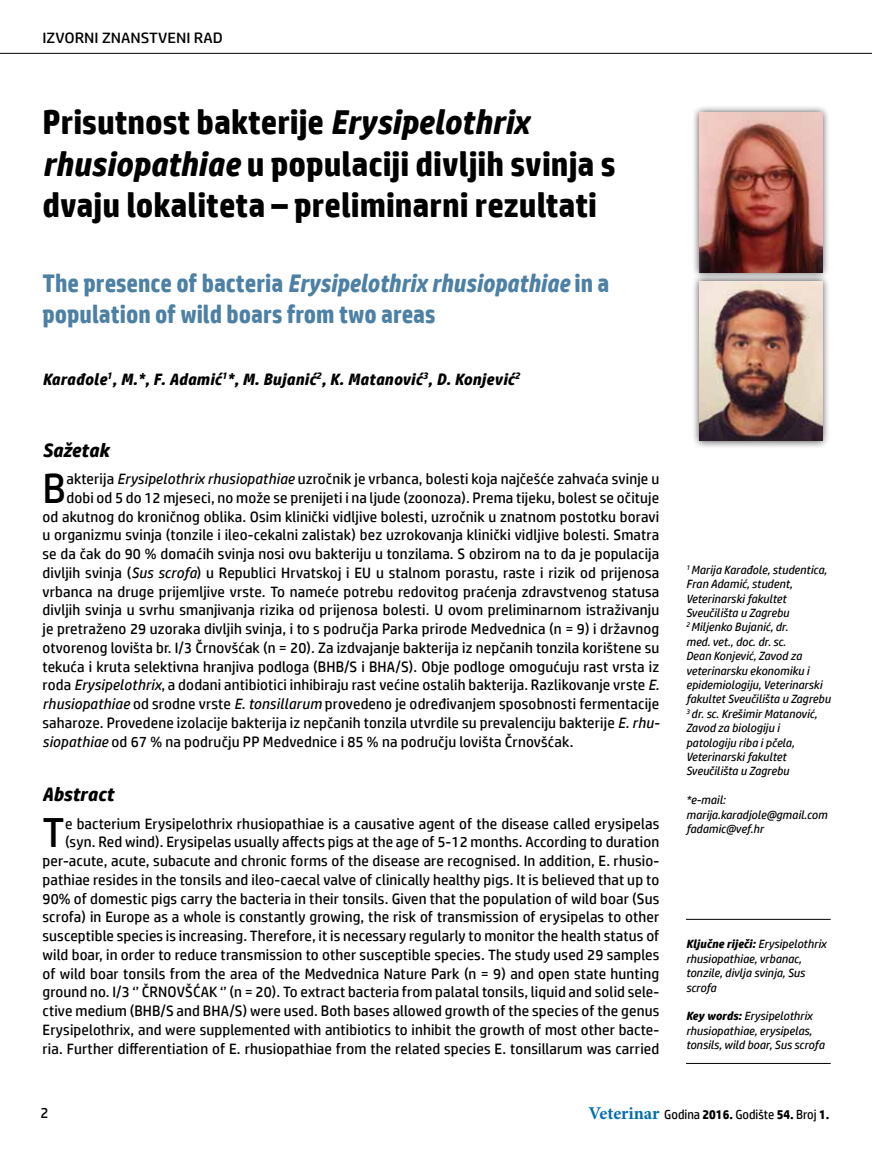
<style>
.page{position:relative;width:872px;height:1170px;background:#fff}
.page>*{position:absolute;margin:0;border:0;box-sizing:border-box;transform-origin:0 0}
.t1{font:42px "HP Simplified";color:#000}
.t2{font:700 34.5px/41.4px "HP Simplified";color:#000;scale:.95 1}
.t3{font:700 25.5px/30.6px "HP Simplified";color:#4c80a5;scale:.9 1}
.t4{font:italic 700 19.5px "HP Simplified";color:#000}
.t5{font:italic 700 16.5px "HP Simplified";letter-spacing:.01em;color:#000}
.t6{font:15px/18.8px "HP Simplified";letter-spacing:.01em;color:#000;text-align:right}
.t7{font:15px "HP Simplified";letter-spacing:.01em;color:#000;scale:1.12 1}
.t8{font:13.05px "HP Simplified";color:#000;scale:.95 1}
.t9{font:italic 12px/14.4px "HP Simplified";color:#000}
.s1{font-style:italic}
.s2{font-weight:700}
.s3{font-family:"Minion Pro";font-weight:700;font-size:18px;color:#006dad}
</style>
<div class="page">
<hr style="left:686px;top:919px;width:144px;height:1px;background:#000">
<hr style="left:686px;top:1063px;width:144px;height:1px;background:#000">
<div style="left:691px;top:104px;width:139px;height:176px;background:#000;opacity:.75"></div>
<img style="left:699px;top:113px;width:123px;height:159px">
<div style="left:690px;top:273px;width:140px;height:176px;background:#000;opacity:.75"></div>
<img style="left:699px;top:281px;width:123px;height:160px">
<hr style="left:0;top:53px;width:872px;height:1px;background:#000">
<p class="t7" style="left:43px;top:29px;width:163px">IZVORNI ZNANSTVENI RAD</p>
<h2 class="t2" style="left:43px;top:101px;width:604px">Prisutnost bakterije <span class="s1">Erysipelothrix rhusiopathiae</span> u populaciji divljih svinja s dvaju lokaliteta – preliminarni rezultati</h2>
<h3 class="t3" style="left:43px;top:267px;width:631px">The presence of bacteria <span class="s1">Erysipelothrix rhusiopathiae</span> in a population of wild boars from two areas</h3>
<p class="t5" style="left:43px;top:369px;width:479px">Karađole<sup>1</sup>, M.*, F. Adamić<sup>1</sup>*, M. Bujanić<sup>2</sup>, K. Matanović<sup>3</sup>, D. Konjević<sup>2</sup></p>
<h3 class="t4" style="left:43px;top:438px;width:68px">Sažetak</h3>
<h1 class="t1" style="left:43px;top:464px;width:25px">B</h1>
<p class="t6" style="left:66px;top:469px;width:594px">akterija <span class="s1">Erysipelothrix rhusiopathiae</span> uzročnik je vrbanca, bolesti koja najčešće zahvaća svinje u</p>
<p class="t6" style="left:66px;top:488px;width:594px">dobi od 5 do 12 mjeseci, no može se prenijeti i na ljude (zoonoza). Prema tijeku, bolest se očituje</p>
<p class="t6" style="left:43px;top:506px;width:618px">od akutnog do kroničnog oblika. Osim klinički vidljive bolesti, uzročnik u znatnom postotku boravi</p>
<p class="t6" style="left:43px;top:525px;width:618px">u organizmu svinja (tonzile i ileo-cekalni zalistak) bez uzrokovanja klinički vidljive bolesti. Smatra</p>
<p class="t6" style="left:43px;top:544px;width:618px">se da čak do 90 % domaćih svinja nosi ovu bakteriju u tonzilama. S obzirom na to da je populacija</p>
<p class="t6" style="left:43px;top:563px;width:618px">divljih svinja (<span class="s1">Sus scrofa</span>) u Republici Hrvatskoj i EU u stalnom porastu, raste i rizik od prijenosa</p>
<p class="t6" style="left:43px;top:581px;width:618px">vrbanca na druge prijemljive vrste. To nameće potrebu redovitog praćenja zdravstvenog statusa</p>
<p class="t6" style="left:43px;top:600px;width:618px">divljih svinja u svrhu smanjivanja rizika od prijenosa bolesti. U ovom preliminarnom istraživanju</p>
<p class="t6" style="left:43px;top:619px;width:618px">je pretraženo 29 uzoraka divljih svinja, i to s područja Parka prirode Medvednica (n = 9) i državnog</p>
<p class="t6" style="left:43px;top:638px;width:618px">otvorenog lovišta br. I/3 Črnovšćak (n = 20). Za izdvajanje bakterija iz nepčanih tonzila korištene su</p>
<p class="t6" style="left:43px;top:656px;width:618px">tekuća i kruta selektivna hranjiva podloga (BHB/S i BHA/S). Obje podloge omogućuju rast vrsta iz</p>
<p class="t6" style="left:43px;top:675px;width:618px">roda <span class="s1">Erysipelothrix</span>, a dodani antibiotici inhibiraju rast većine ostalih bakterija. Razlikovanje vrste <span class="s1">E.</span></p>
<p class="t6" style="left:43px;top:694px;width:618px"><span class="s1">rhusiopathiae</span> od srodne vrste <span class="s1">E. tonsillarum</span> provedeno je određivanjem sposobnosti fermentacije</p>
<p class="t6" style="left:43px;top:713px;width:618px">saharoze. Provedene izolacije bakterija iz nepčanih tonzila utvrdile su prevalenciju bakterije <span class="s1">E. rhu-</span></p>
<p class="t6" style="left:43px;top:731px;width:532px"><span class="s1">siopathiae</span> od 67 % na području PP Medvednice i 85 % na području lovišta Črnovšćak.</p>
<h3 class="t4" style="left:43px;top:782px;width:73px">Abstract</h3>
<h1 class="t1" style="left:43px;top:808px;width:24px">T</h1>
<p class="t6" style="left:43px;top:813px;width:618px">e bacterium Erysipelothrix rhusiopathiae is a causative agent of the disease called erysipelas (syn. Red wind). Erysipelas usually affects pigs at the age of 5-12 months. According to duration per-acute, acute, subacute and chronic forms of the disease are recognised. In addition, E. rhusio&shy;pathiae resides in the tonsils and ileo-caecal valve of clinically healthy pigs. It is believed that up to 90% of domestic pigs carry the bacteria in their tonsils. Given that the population of wild boar (Sus scrofa) in Europe as a whole is constantly growing, the risk of transmission of erysipelas to other susceptible species is increasing. Therefore, it is necessary regularly to monitor the health status of wild boar, in order to reduce transmission to other susceptible species. The study used 29 samples of wild boar tonsils from the area of the Medvednica Nature Park (n = 9) and open state hunting ground no. I/3 ‘’ ČRNOVŠĆAK ‘’ (n = 20). To extract bacteria from palatal tonsils, liquid and solid sele&shy;ctive medium (BHB/S and BHA/S) were used. Both bases allowed growth of the species of the genus Erysipelothrix, and were supplemented with antibiotics to inhibit the growth of most other bacte&shy;ria. Further differentiation of E. rhusiopathiae from the related species E. tonsillarum was carried</p>
<p class="t9" style="left:686px;top:562px;width:146px"><sup>1</sup> Marija Karađole, studentica,<br>Fran Adamić, student,<br>Veterinarski fakultet<br>Sveučilišta u Zagrebu<br><sup>2</sup> Miljenko Bujanić, dr.<br>med. vet., doc. dr. sc.<br>Dean Konjević, Zavod za veterinarsku ekonomiku i epidemiologiju, Veterinarski fakultet Sveučilišta u Zagrebu<br><sup>3</sup> dr. sc. Krešimir Matanović,<br>Zavod za biologiju i patologiju riba i pčela,<br>Veterinarski fakultet<br>Sveučilišta u Zagrebu</p>
<p class="t9" style="left:686px;top:792px;width:143px">*e-mail: marija.karadjole@gmail.com fadamic@vef.hr</p>
<p class="t9" style="left:686px;top:936px;width:142px"><span class="s2">Ključne riječi:</span> Erysipelothrix rhusiopathiae, vrbanac, tonzile, divlja svinja, Sus scrofa</p>
<p class="t9" style="left:686px;top:1008px;width:140px"><span class="s2">Key words:</span> Erysipelothrix rhusiopathiae, erysipelas, tonsils, wild boar, Sus scrofa</p>
<p class="t6" style="left:40px;top:1103px;width:10px">2</p>
<p class="t8" style="left:588px;top:1107px;width:255px"><span class="s3">Veterinar</span> Godina <span class="s2">2016.</span> Godište <span class="s2">54.</span> Broj <span class="s2">1.</span></p>
</div>
